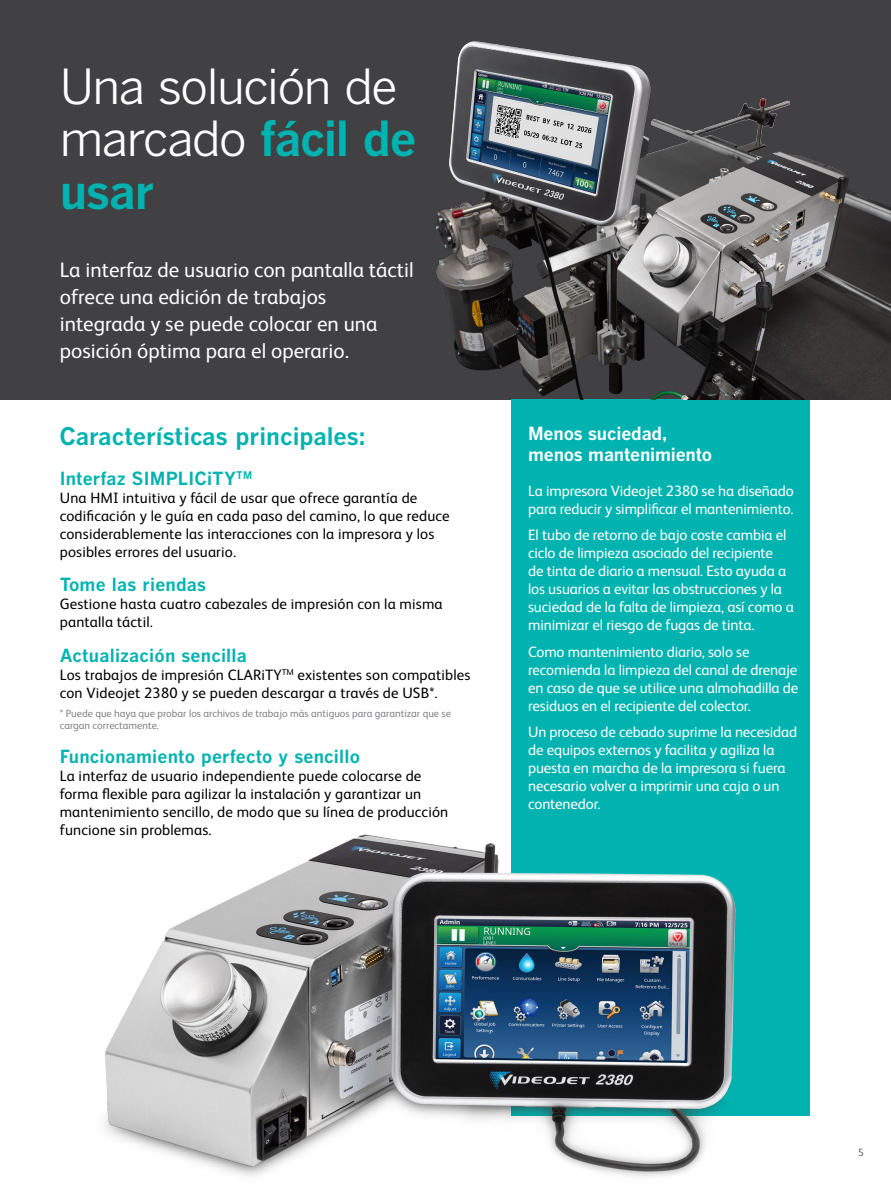
<style>
.page{position:relative;width:891px;height:1188px;background:#fff}
.page>*{position:absolute;margin:0;border:0;box-sizing:border-box;transform-origin:0 0}
.t1{font:48px/52.5px "Benton Gothic";letter-spacing:-.035em;color:#fff}
.t2{font:700 24px "Benton Gothic";color:#00b3b0}
.t3{font:21px/27px "FS Albert Pro";color:#fff}
.t4{font:700 18px "Benton Gothic";letter-spacing:.01em;color:#00b3b0}
.t5{font:700 18px/21px "Benton Gothic";letter-spacing:-.01em;color:#fff}
.t6{font:15px/18px "FS Albert Pro";letter-spacing:-.01em;color:#fff}
.t7{font:15px/18px "FS Albert Pro";letter-spacing:.01em;color:#000}
.t8{font:10.5px/12px "FS Albert Pro";color:#808285}
.t9{font:300 10.5px "FS Albert Pro";color:#414042}
.s1{font-weight:700;color:#00b3b0}
</style>
<div class="page">
<div style="left:0;top:0;width:891px;height:399px;background:#414042"></div>
<div style="left:511px;top:399px;width:299px;height:717px;background:#00b3b0"></div>
<img style="left:359px;top:41px;width:532px;height:359px">
<img style="left:105px;top:834px;width:631px;height:343px">
<h1 class="t1" style="left:60px;top:61px;width:358px">Una solución de marcado <span class="s1">fácil de usar</span></h1>
<h3 class="t3" style="left:60px;top:254px;width:355px">La interfaz de usuario con pantalla táctil ofrece una edición de trabajos integrada y se puede colocar en una posición óptima para el operario.</h3>
<h2 class="t2" style="left:59px;top:422px;width:308px">Características principales:</h2>
<p class="t5" style="left:528px;top:423px;width:186px">Menos suciedad, menos mantenimiento</p>
<p class="t6" style="left:528px;top:481px;width:267px">La impresora Videojet 2380 se ha diseñado para reducir y simplificar el mantenimiento.</p>
<p class="t6" style="left:528px;top:525px;width:267px">El tubo de retorno de bajo coste cambia el ciclo de limpieza asociado del recipiente<br>de tinta de diario a mensual. Esto ayuda a los usuarios a evitar las obstrucciones y la suciedad de la falta de limpieza, así como a minimizar el riesgo de fugas de tinta.</p>
<p class="t6" style="left:528px;top:642px;width:272px">Como mantenimiento diario, solo se recomienda la limpieza del canal de drenaje en caso de que se utilice una almohadilla de residuos en el recipiente del colector.</p>
<p class="t6" style="left:528px;top:722px;width:271px">Un proceso de cebado suprime la necesidad de equipos externos y facilita y agiliza la puesta en marcha de la impresora si fuera necesario volver a imprimir una caja o un contenedor.</p>
<p class="t4" style="left:60px;top:468px;width:194px">Interfaz SIMPLICiTY<sup>TM</sup></p>
<p class="t7" style="left:60px;top:488px;width:391px">Una HMI intuitiva y fácil de usar que ofrece garantía de codificación y le guía en cada paso del camino, lo que reduce considerablemente las interacciones con la impresora y los posibles errores del usuario.</p>
<p class="t4" style="left:60px;top:574px;width:148px">Tome las riendas</p>
<p class="t7" style="left:60px;top:594px;width:384px">Gestione hasta cuatro cabezales de impresión con la misma pantalla táctil.</p>
<p class="t4" style="left:60px;top:645px;width:189px">Actualización sencilla</p>
<p class="t7" style="left:60px;top:665px;width:412px">Los trabajos de impresión CLARiTY<sup>TM</sup> existentes son compatibles con Videojet 2380 y se pueden descargar a través de USB*.</p>
<p class="t8" style="left:60px;top:706px;width:393px">* Puede que haya que probar los archivos de trabajo más antiguos para garantizar que se cargan correctamente.</p>
<p class="t4" style="left:60px;top:746px;width:302px">Funcionamiento perfecto y sencillo</p>
<p class="t7" style="left:60px;top:766px;width:390px">La interfaz de usuario independiente puede colocarse de forma flexible para agilizar la instalación y garantizar un mantenimiento sencillo, de modo que su línea de producción funcione sin problemas.</p>
<p class="t9" style="left:858px;top:1145px;width:7px">5</p>
</div>
